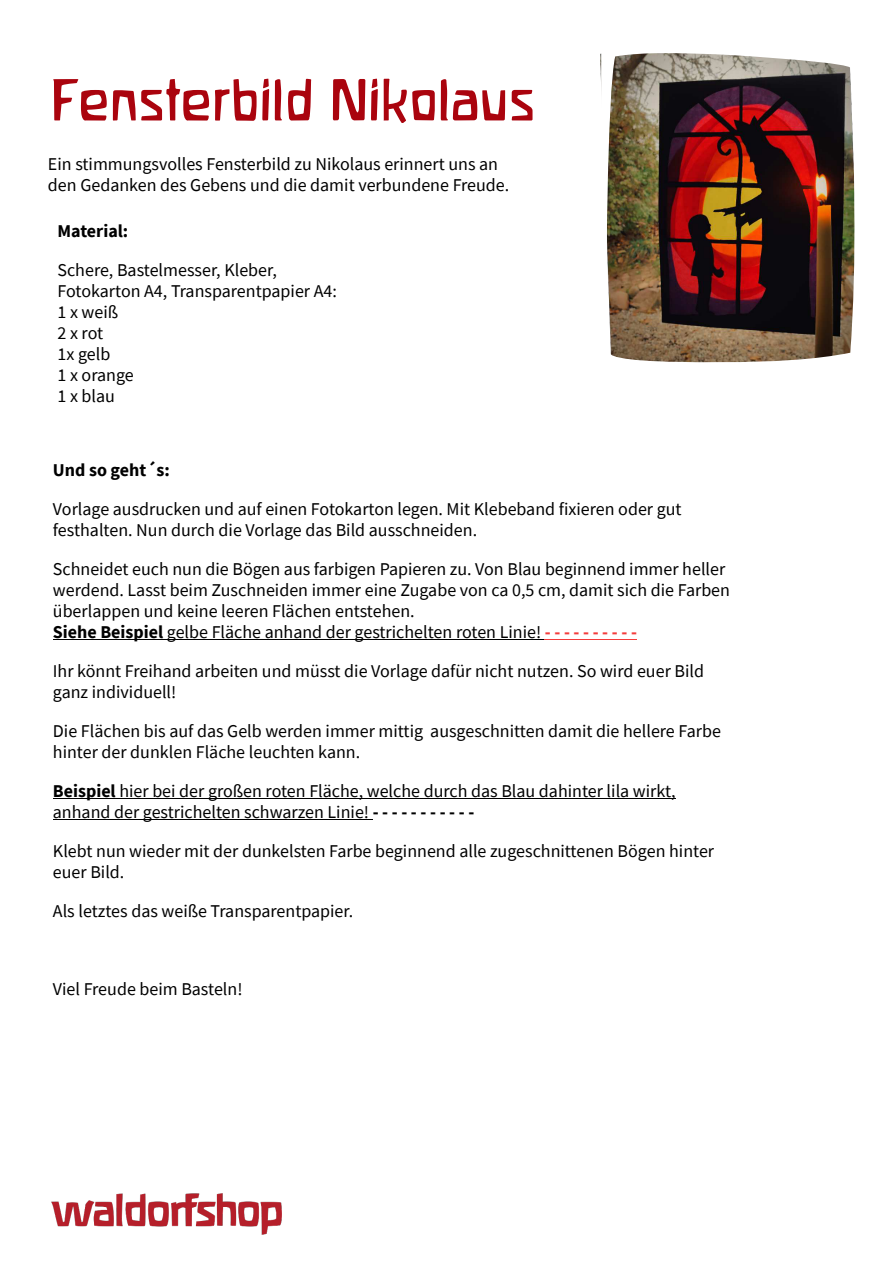
<style>
.page{position:relative;width:893px;height:1264px;background:#fff}
.page>*{position:absolute;margin:0;border:0;box-sizing:border-box;transform-origin:0 0}
.t1{font:52.05px "Waldorfschrift";color:#aa040e}
.t2{font:18px/21px "Source Sans Pro";color:#000}
.t3{font:700 18px "Source Sans Pro";color:#000}
.s1{font-weight:700}
.s2{font-weight:700;color:#f43c3c}
</style>
<div class="page">
<hr style="left:53px;top:639px;width:492px;height:1px;background:#000">
<hr style="left:545px;top:639px;width:92px;height:1px;background:#f43c3c">
<hr style="left:53px;top:798px;width:623px;height:1px;background:#000">
<hr style="left:53px;top:819px;width:320px;height:1px;background:#000">
<img style="left:52px;top:1193px;width:230px;height:41px">
<img style="left:600px;top:53px;width:255px;height:310px">
<h1 class="t1" style="left:50px;top:78px;width:487px">Fensterbild Nikolaus</h1>
<p class="t2" style="left:48px;top:155px;width:463px">Ein stimmungsvolles Fensterbild zu Nikolaus erinnert uns an den Gedanken des Gebens und die damit verbundene Freude.</p>
<p class="t3" style="left:57px;top:223px;width:72px">Material:</p>
<p class="t2" style="left:57px;top:261px;width:281px">Schere, Bastelmesser, Kleber,<br>Fotokarton A4, Transparentpapier A4:<br>1 x weiß<br>2xrot<br>1x gelb<br>1 x orange<br>1 x blau</p>
<p class="t3" style="left:53px;top:462px;width:118px">Und so geht´s:</p>
<p class="t2" style="left:53px;top:499px;width:630px">Vorlage ausdrucken und auf einen Fotokarton legen. Mit Klebeband fixieren oder gut festhalten. Nun durch die Vorlage das Bild ausschneiden.</p>
<p class="t2" style="left:53px;top:559px;width:679px">Schneidet euch nun die Bögen aus farbigen Papieren zu. Von Blau beginnend immer heller werdend. Lasst beim Zuschneiden immer eine Zugabe von ca 0,5 cm, damit sich die Farben überlappen und keine leeren Flächen entstehen.<br><span class="s1">Siehe Beispiel</span> gelbe Fläche anhand der gestrichelten roten Linie! <span class="s2">- - - - - - - - - -</span></p>
<p class="t2" style="left:53px;top:661px;width:653px">Ihr könnt Freihand arbeiten und müsst die Vorlage dafür nicht nutzen. So wird euer Bild ganz individuell!</p>
<p class="t2" style="left:53px;top:721px;width:669px">Die Flächen bis auf das Gelb werden immer mittig ausgeschnitten damit die hellere Farbe hinter der dunklen Fläche leuchten kann.</p>
<p class="t2" style="left:53px;top:781px;width:624px"><span class="s1">Beispiel</span> hier bei der großen roten Fläche, welche durch das Blau dahinter lila wirkt, anhand der gestrichelten schwarzen Linie! <span class="s1">- - - - - - - - - - -</span></p>
<p class="t2" style="left:53px;top:841px;width:663px">Klebt nun wieder mit der dunkelsten Farbe beginnend alle zugeschnittenen Bögen hinter euer Bild.</p>
<p class="t2" style="left:53px;top:901px;width:302px">Als letztes das weiße Transparentpapier.</p>
<p class="t2" style="left:53px;top:979px;width:191px">Viel Freude beim Basteln!</p>
</div>
